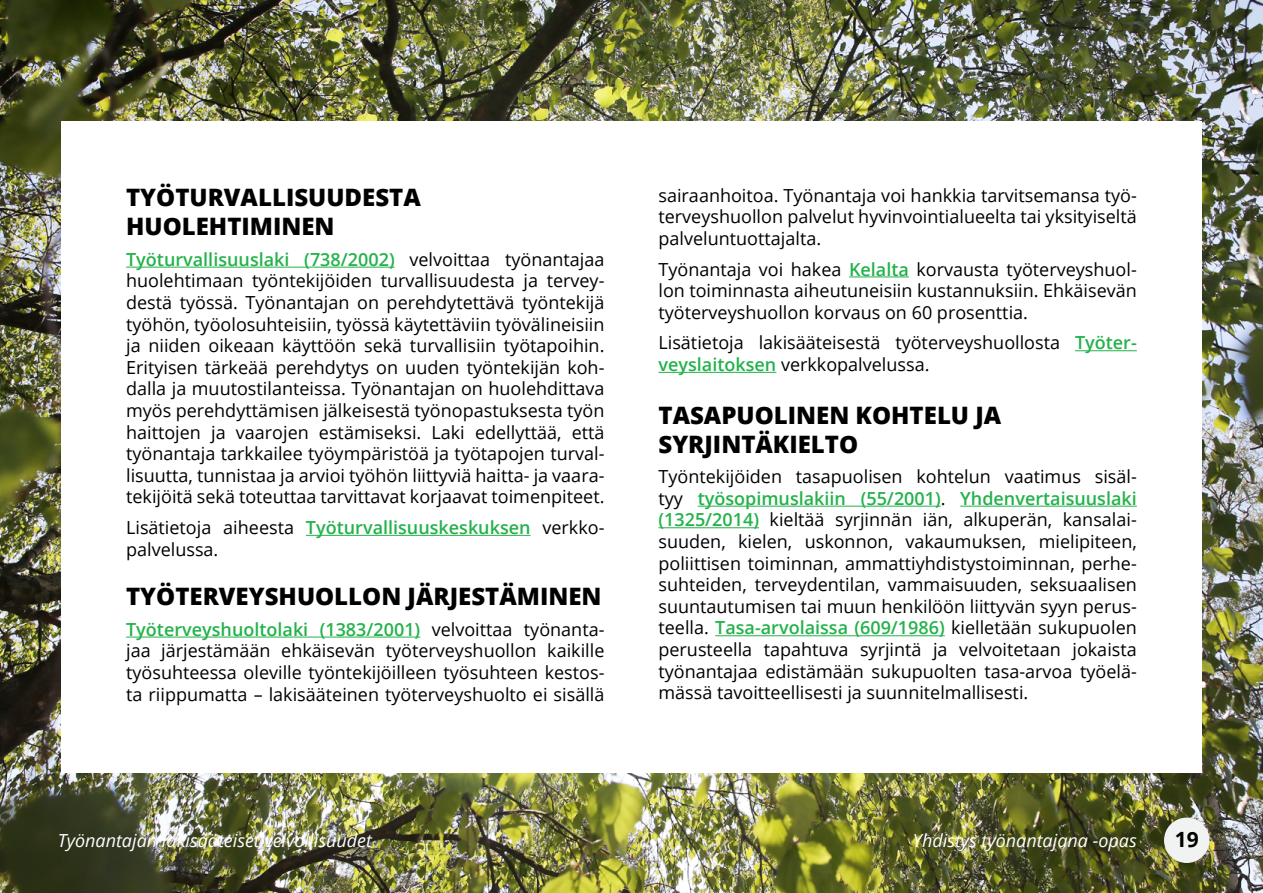
<style>
.page{position:relative;width:1263px;height:893px;background:#fff}
.page>*{position:absolute;margin:0;border:0;box-sizing:border-box;transform-origin:0 0}
.t1{font:800 24px/28.8px "Open Sans";color:#000}
.t2{font:700 21px "Open Sans";color:#000}
.t3{font:18px/21.6px "Open Sans";color:#000;text-align:justify}
.t4{font:italic 18px "Open Sans";color:#fff}
.s1{font-weight:600;color:#23b24b}
</style>
<div class="page">
<img style="left:0;top:0;width:1263px;height:893px">
<div style="left:61px;top:121px;width:1140px;height:651px;background:#fff"></div>
<div style="left:1164px;top:818px;width:45px;height:45px;background:#f1f2f2;border-radius:50%"></div>
<hr style="left:126px;top:267px;width:269px;height:1px;background:#23b24b">
<hr style="left:306px;top:535px;width:225px;height:1px;background:#23b24b">
<hr style="left:126px;top:637px;width:294px;height:1px;background:#23b24b">
<hr style="left:849px;top:276px;width:60px;height:1px;background:#23b24b">
<hr style="left:1075px;top:350px;width:62px;height:1px;background:#23b24b">
<hr style="left:658px;top:372px;width:118px;height:1px;background:#23b24b">
<hr style="left:698px;top:506px;width:243px;height:1px;background:#23b24b">
<hr style="left:960px;top:506px;width:177px;height:1px;background:#23b24b">
<hr style="left:658px;top:527px;width:101px;height:1px;background:#23b24b">
<hr style="left:715px;top:635px;width:230px;height:1px;background:#23b24b">
<h1 class="t1" style="left:126px;top:182px;width:296px">TYÖTURVALLISUUDESTA<br>HUOLEHTIMINEN</h1>
<p class="t3" style="left:126px;top:248px;width:480px"><span class="s1">Työturvallisuuslaki (738/2002)</span> velvoittaa työnantajaa huolehtimaan työntekijöiden turvallisuudesta ja tervey&shy;destä työssä. Työnantajan on perehdytettävä työntekijä työhön, työolosuhteisiin, työssä käytettäviin työvälineisiin ja niiden oikeaan käyttöön sekä turvallisiin työtapoihin.<br>Erityisen tärkeää perehdytys on uuden työntekijän koh&shy;dalla ja muutostilanteissa. Työnantajan on huolehdittava myös perehdyttämisen jälkeisestä työnopastuksesta työn haittojen ja vaarojen estämiseksi. Laki edellyttää, että työnantaja tarkkailee työympäristöä ja työtapojen turval&shy;lisuutta, tunnistaa ja arvioi työhön liittyviä haitta- ja vaara&shy;tekijöitä sekä toteuttaa tarvittavat korjaavat toimenpiteet.</p>
<p class="t3" style="left:126px;top:516px;width:480px">Lisätietoja aiheesta <span class="s1">Työturvallisuuskeskuksen</span> verkko&shy;palvelussa.</p>
<h1 class="t1" style="left:126px;top:581px;width:477px">TYÖTERVEYSHUOLLON JÄRJESTÄMINEN</h1>
<p class="t3" style="left:126px;top:618px;width:480px"><span class="s1">Työterveyshuoltolaki (1383/2001)</span> velvoittaa työnanta&shy;jaa järjestämään ehkäisevän työterveyshuollon kaikille työsuhteessa oleville työntekijöilleen työsuhteen kestos&shy;ta riippumatta – lakisääteinen työterveyshuolto ei sisällä</p>
<p class="t3" style="left:658px;top:184px;width:480px">sairaanhoitoa. Työnantaja voi hankkia tarvitsemansa työ&shy;terveyshuollon palvelut hyvinvointialueelta tai yksityiseltä palveluntuottajalta.</p>
<p class="t3" style="left:658px;top:258px;width:480px">Työnantaja voi hakea <span class="s1">Kelalta</span> korvausta työterveyshuol&shy;lon toiminnasta aiheutuneisiin kustannuksiin. Ehkäisevän työterveyshuollon korvaus on 60 prosenttia.</p>
<p class="t3" style="left:658px;top:332px;width:480px">Lisätietoja lakisääteisestä työterveyshuollosta <span class="s1">Työter&shy;veyslaitoksen</span> verkkopalvelussa.</p>
<h1 class="t1" style="left:658px;top:399px;width:344px">TASAPUOLINEN KOHTELU JA<br>SYRJINTÄKIELTO</h1>
<p class="t3" style="left:658px;top:465px;width:480px">Työntekijöiden tasapuolisen kohtelun vaatimus sisäl&shy;tyy <span class="s1">työsopimuslakiin (55/2001)</span>. <span class="s1">Yhdenvertaisuuslaki (1325/2014)</span> kieltää syrjinnän iän, alkuperän, kansalai&shy;suuden, kielen, uskonnon, vakaumuksen, mielipiteen, poliittisen toiminnan, ammattiyhdistystoiminnan, perhe&shy;suhteiden, terveydentilan, vammaisuuden, seksuaalisen suuntautumisen tai muun henkilöön liittyvän syyn perus&shy;teella. <span class="s1">Tasa-arvolaissa (609/1986)</span> kielletään sukupuolen perusteella tapahtuva syrjintä ja velvoitetaan jokaista työnantajaa edistämään sukupuolten tasa-arvoa työelä&shy;mässä tavoitteellisesti ja suunnitelmallisesti.</p>
<p class="t4" style="left:58px;top:828px;width:316px">Työnantajan lakisääteiset velvollisuudet</p>
<p class="t4" style="left:913px;top:828px;width:225px">Yhdistys työnantajana -opas</p>
<p class="t2" style="left:1175px;top:825px;width:25px">19</p>
</div>
